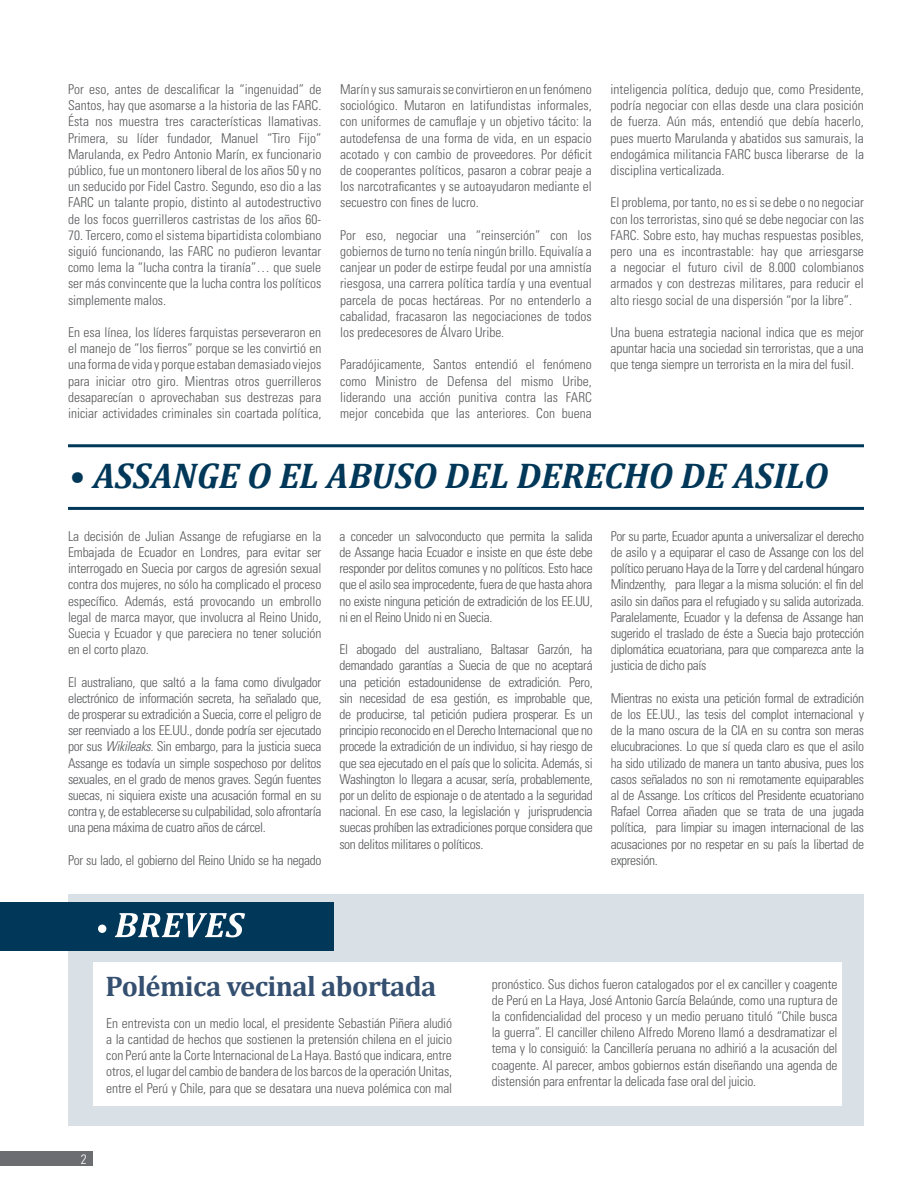
<style>
.page{position:relative;width:918px;height:1188px;background:#fff}
.page>*{position:absolute;margin:0;border:0;box-sizing:border-box;transform-origin:0 0}
.t1{font:italic 700 36px "Cambria";color:#013758}
.t2{font:700 28.5px "Cambria";letter-spacing:-.02em;color:#344f6f}
.t3{font:300 condensed 13.5px/16.2px "Univers LT Std";letter-spacing:-.01em;color:#57585a;text-align:justify}
.t4{font:300 condensed 13.5px "Univers LT Std";color:#fff}
.s1{font-weight:400}
.s2{font-style:italic}
</style>
<div class="page">
<div style="left:0;top:1151px;width:93px;height:15px;background:#6c6d70"></div>
<hr style="left:68px;top:444px;width:796px;height:3px;background:#013758">
<hr style="left:68px;top:507px;width:796px;height:3px;background:#013758">
<div style="left:68px;top:894px;width:796px;height:231px;background:#d9e1e6"></div>
<div style="left:0;top:902px;width:334px;height:48px;background:#013758"></div>
<svg style="left:98px;top:913px;width:147px;height:24px"></svg>
<div style="left:93px;top:963px;width:748px;height:143px;background:#fff"></div>
<p class="t3" style="left:68px;top:81px;width:255px">Por eso, antes de descalificar la “ingenuidad” de Santos, hay que asomarse a la historia de las FARC.<br>Ésta nos muestra tres características llamativas.<br>Primera, su líder fundador, Manuel “Tiro Fijo” Marulanda, ex Pedro Antonio Marín, ex funcionario público, fue un montonero liberal de los años 50 y no un seducido por Fidel Castro. Segundo, eso dio a las FARC un talante propio, distinto al autodestructivo de los focos guerrilleros castristas de los años 60-</p>
<p class="t3" style="left:68px;top:227px;width:255px">70. Tercero, como el sistema bipartidista colombiano siguió funcionando, las FARC no pudieron levantar como lema la “lucha contra la tiranía”… que suele ser más convincente que la lucha contra los políticos simplemente malos.</p>
<p class="t3" style="left:68px;top:324px;width:255px">En esa línea, los líderes farquistas perseveraron en el manejo de “los fierros” porque se les convirtió en una forma de vida y porque estaban demasiado viejos para iniciar otro giro. Mientras otros guerrilleros desaparecían o aprovechaban sus destrezas para iniciar actividades criminales sin coartada política,</p>
<p class="t3" style="left:340px;top:81px;width:253px">Marín y sus samurais se convirtieron en un fenómeno sociológico. Mutaron en latifundistas informales, con uniformes de camuflaje y un objetivo tácito: la autodefensa de una forma de vida, en un espacio acotado y con cambio de proveedores. Por déficit de cooperantes políticos, pasaron a cobrar peaje a los narcotraficantes y se autoayudaron mediante el secuestro con fines de lucro.</p>
<p class="t3" style="left:340px;top:227px;width:253px">Por eso, negociar una “reinserción” con los gobiernos de turno no tenía ningún brillo. Equivalía a canjear un poder de estirpe feudal por una amnistía riesgosa, una carrera política tardía y una eventual parcela de pocas hectáreas. Por no entenderlo a cabalidad, fracasaron las negociaciones de todos los predecesores de Álvaro Uribe.</p>
<p class="t3" style="left:340px;top:357px;width:253px">Paradójicamente, Santos entendió el fenómeno como Ministro de Defensa del mismo Uribe, liderando una acción punitiva contra las FARC mejor concebida que las anteriores. Con buena</p>
<p class="t3" style="left:611px;top:81px;width:255px">inteligencia política, dedujo que, como Presidente, podría negociar con ellas desde una clara posición de fuerza. Aún más, entendió que debía hacerlo, pues muerto Marulanda y abatidos sus samurais, la endogámica militancia FARC busca liberarse de la disciplina verticalizada.</p>
<p class="t3" style="left:611px;top:195px;width:255px">El problema, por tanto, no es si se debe o no negociar con los terroristas, sino qué se debe negociar con las FARC. Sobre esto, hay muchas respuestas posibles, pero una es incontrastable: hay que arriesgarse a negociar el futuro civil de 8.000 colombianos armados y con destrezas militares, para reducir el alto riesgo social de una dispersión “por la libre”.</p>
<p class="t3" style="left:611px;top:324px;width:255px">Una buena estrategia nacional indica que es mejor apuntar hacia una sociedad sin terroristas, que a una que tenga siempre un terrorista en la mira del fusil.</p>
<h1 class="t1" style="left:69px;top:451px;width:761px"><span class="s1">•</span> ASSANGE O EL ABUSO DEL DERECHO DE ASILO</h1>
<p class="t3" style="left:68px;top:528px;width:255px">La decisión de Julian Assange de refugiarse en la Embajada de Ecuador en Londres, para evitar ser interrogado en Suecia por cargos de agresión sexual contra dos mujeres, no sólo ha complicado el proceso específico. Además, está provocando un embrollo legal de marca mayor, que involucra al Reino Unido, Suecia y Ecuador y que pareciera no tener solución en el corto plazo.</p>
<p class="t3" style="left:68px;top:674px;width:255px">El australiano, que saltó a la fama como divulgador electrónico de información secreta, ha señalado que, de prosperar su extradición a Suecia, corre el peligro de ser reenviado a los EE.UU., donde podría ser ejecutado por sus <span class="s2">Wikileaks.</span> Sin embargo, para la justicia sueca Assange es todavía un simple sospechoso por delitos sexuales, en el grado de menos graves. Según fuentes suecas, ni siquiera existe una acusación formal en su contra y, de establecerse su culpabilidad, solo afrontaría una pena máxima de cuatro años de cárcel.</p>
<p class="t3" style="left:68px;top:852px;width:255px">Por su lado, el gobierno del Reino Unido se ha negado</p>
<p class="t3" style="left:339px;top:528px;width:255px">a conceder un salvoconducto que permita la salida de Assange hacia Ecuador e insiste en que éste debe responder por delitos comunes y no políticos. Esto hace que el asilo sea improcedente, fuera de que hasta ahora no existe ninguna petición de extradición de los EE.UU, ni en el Reino Unido ni en Suecia.</p>
<p class="t3" style="left:339px;top:641px;width:255px">El abogado del australiano, Baltasar Garzón, ha demandado garantías a Suecia de que no aceptará una petición estadounidense de extradición. Pero, sin necesidad de esa gestión, es improbable que, de producirse, tal petición pudiera prosperar. Es un principio reconocido en el Derecho Internacional que no procede la extradición de un individuo, si hay riesgo de que sea ejecutado en el país que lo solicita. Además, si Washington lo llegara a acusar, sería, probablemente, por un delito de espionaje o de atentado a la seguridad nacional. En ese caso, la legislación y jurisprudencia suecas prohíben las extradiciones porque considera que son delitos militares o políticos.</p>
<p class="t3" style="left:611px;top:528px;width:255px">Por su parte, Ecuador apunta a universalizar el derecho de asilo y a equiparar el caso de Assange con los del político peruano Haya de la Torre y del cardenal húngaro Mindzenthy, para llegar a la misma solución: el fin del asilo sin daños para el refugiado y su salida autorizada.<br>Paralelamente, Ecuador y la defensa de Assange han sugerido el traslado de éste a Suecia bajo protección diplomática ecuatoriana, para que comparezca ante la justicia de dicho país</p>
<p class="t3" style="left:611px;top:690px;width:255px">Mientras no exista una petición formal de extradición de los EE.UU., las tesis del complot internacional y de la mano oscura de la CIA en su contra son meras elucubraciones. Lo que sí queda claro es que el asilo ha sido utilizado de manera un tanto abusiva, pues los casos señalados no son ni remotamente equiparables al de Assange. Los críticos del Presidente ecuatoriano Rafael Correa añaden que se trata de una jugada política, para limpiar su imagen internacional de las acusaciones por no respetar en su país la libertad de expresión.</p>
<h2 class="t2" style="left:105px;top:966px;width:333px">Polémica vecinal abortada</h2>
<p class="t3" style="left:492px;top:976px;width:347px">pronóstico. Sus dichos fueron catalogados por el ex canciller y coagente de Perú en La Haya, José Antonio García Belaúnde, como una ruptura de la confidencialidad del proceso y un medio peruano tituló “Chile busca la guerra”. El canciller chileno Alfredo Moreno llamó a desdramatizar el tema y lo consiguió: la Cancillería peruana no adhirió a la acusación del coagente. Al parecer, ambos gobiernos están diseñando una agenda de distensión para enfrentar la delicada fase oral del juicio.</p>
<p class="t3" style="left:106px;top:1015px;width:347px">En entrevista con un medio local, el presidente Sebastián Piñera aludió a la cantidad de hechos que sostienen la pretensión chilena en el juicio con Perú ante la Corte Internacional de La Haya. Bastó que indicara, entre otros, el lugar del cambio de bandera de los barcos de la operación Unitas, entre el Perú y Chile, para que se desatara una nueva polémica con mal</p>
<p class="t4" style="left:81px;top:1151px;width:14px">2<sub>1</sub></p>
</div>
